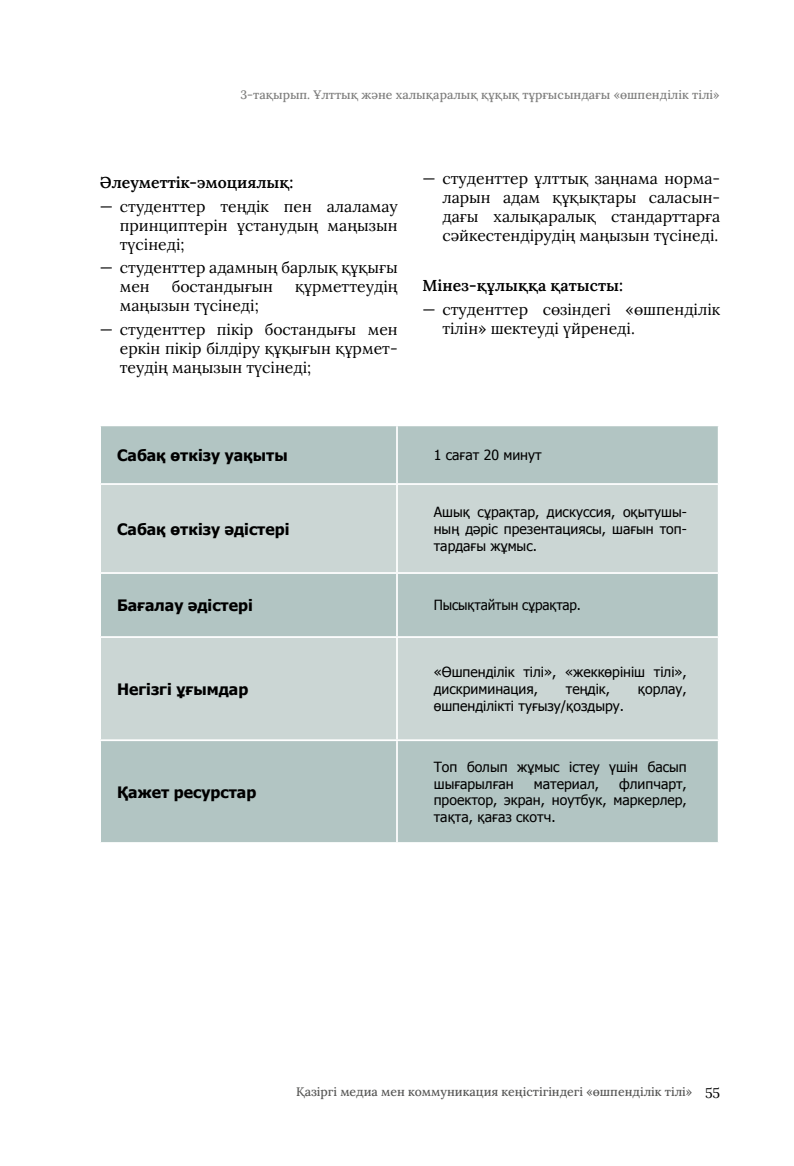
<style>
.page{position:relative;width:794px;height:1166px;background:#fff}
.page>*{position:absolute;margin:0;border:0;box-sizing:border-box;transform-origin:0 0}
.t1{font:15.75px/18.9px "Lora";color:#000;text-align:justify}
.t2{font:700 15.75px "Tahoma";color:#000}
.t3{font:600 15.75px "Lora";color:#000}
.t4{font:14px/16.8px "Tahoma";color:#000;text-align:justify}
.t5{font:500 12.25px "Lora";color:#7e7e7d}
.t6{font:500 12.25px "Lora";color:#575756}
.s1{font-weight:400;font-size:14px;color:#000}
</style>
<div class="page">
<div style="left:101px;top:426px;width:617px;height:416px;background:#b2c5c3"></div>
<svg style="left:101px;top:485px;width:617px;height:254px;fill:#cbd6d4"></svg>
<hr style="left:396px;top:426px;width:2px;height:57px;background:#fff">
<hr style="left:99px;top:483px;width:298px;height:2px;background:#fff">
<hr style="left:397px;top:483px;width:322px;height:2px;background:#fff">
<hr style="left:99px;top:572px;width:298px;height:2px;background:#fff">
<hr style="left:397px;top:572px;width:322px;height:2px;background:#fff">
<hr style="left:396px;top:485px;width:2px;height:87px;background:#fff">
<hr style="left:396px;top:574px;width:2px;height:62px;background:#fff">
<hr style="left:396px;top:741px;width:2px;height:101px;background:#fff">
<hr style="left:99px;top:636px;width:298px;height:2px;background:#fff">
<hr style="left:397px;top:636px;width:322px;height:2px;background:#fff">
<hr style="left:396px;top:638px;width:2px;height:101px;background:#fff">
<hr style="left:99px;top:739px;width:298px;height:2px;background:#fff">
<hr style="left:397px;top:739px;width:322px;height:2px;background:#fff">
<p class="t5" style="left:240px;top:86px;width:480px">3-тақырып. Ұлттық және халықаралық құқық тұрғысындағы «өшпенділік тілі»</p>
<p class="t3" style="left:100px;top:170px;width:195px">Әлеуметтік-эмоциялық:</p>
<p class="t1" style="left:120px;top:196px;width:279px;text-indent:-20px">— студенттер теңдік пен алаламау принциптерін ұстанудың маңызын түсінеді;</p>
<p class="t1" style="left:120px;top:257px;width:279px;text-indent:-20px">— студенттер адамның барлық құқығы мен</p>
<p class="t1" style="left:172px;top:276px;width:103px">бостандығын</p>
<p class="t1" style="left:295px;top:276px;width:104px">құрметтеудің</p>
<p class="t1" style="left:120px;top:295px;width:140px">маңызын түсінеді;</p>
<p class="t1" style="left:120px;top:319px;width:279px;text-indent:-20px">— студенттер пікір бостандығы мен еркін пікір білдіру құқығын құрмет&shy;теудің маңызын түсінеді;</p>
<p class="t1" style="left:442px;top:168px;width:279px;text-indent:-20px">— студенттер ұлттық заңнама норма&shy;ларын адам құқықтары саласын&shy;дағы халықаралық стандарттарға сәйкестендірудің маңызын түсінеді.</p>
<p class="t3" style="left:422px;top:273px;width:202px">Мінез-құлыққа қатысты:</p>
<p class="t1" style="left:442px;top:299px;width:279px;text-indent:-20px">— студенттер сөзіндегі «өшпенділік тілін» шектеуді үйренеді.</p>
<p class="t2" style="left:117px;top:444px;width:172px">Сабақ өткізу уақыты</p>
<p class="t4" style="left:434px;top:446px;width:109px">1 сағат 20 минут</p>
<p class="t2" style="left:117px;top:518px;width:174px">Сабақ өткізу әдістері</p>
<p class="t4" style="left:434px;top:503px;width:254px">Ашық сұрақтар, дискуссия, оқытушы&shy;ның дәріс презентациясы, шағын топ&shy;тардағы жұмыс.</p>
<p class="t2" style="left:117px;top:594px;width:137px">Бағалау әдістері</p>
<p class="t4" style="left:434px;top:596px;width:149px">Пысықтайтын сұрақтар.</p>
<p class="t2" style="left:117px;top:678px;width:133px">Негізгі ұғымдар</p>
<p class="t2" style="left:117px;top:781px;width:141px">Қажет ресурстар</p>
<p class="t4" style="left:434px;top:663px;width:255px">«Өшпенділік тілі», «жеккөрініш тілі», дискриминация,</p>
<p class="t4" style="left:566px;top:680px;width:46px">теңдік,</p>
<p class="t4" style="left:638px;top:680px;width:50px">қорлау,</p>
<p class="t4" style="left:434px;top:697px;width:192px">өшпенділікті туғызу/қоздыру.</p>
<p class="t4" style="left:434px;top:757px;width:254px">Топ болып жұмыс істеу үшін басып шығарылған</p>
<p class="t4" style="left:434px;top:774px;width:255px;text-indent:185px">флипчарт, проектор, экран, ноутбук, маркерлер, тақта, қағаз скотч.</p>
<p class="t4" style="left:534px;top:774px;width:67px">материал,</p>
<p class="t6" style="left:296px;top:1083px;width:425px">Қазіргі медиа мен коммуникация кеңістігіндегі «өшпенділік тілі» <span class="s1">55</span></p>
</div>
